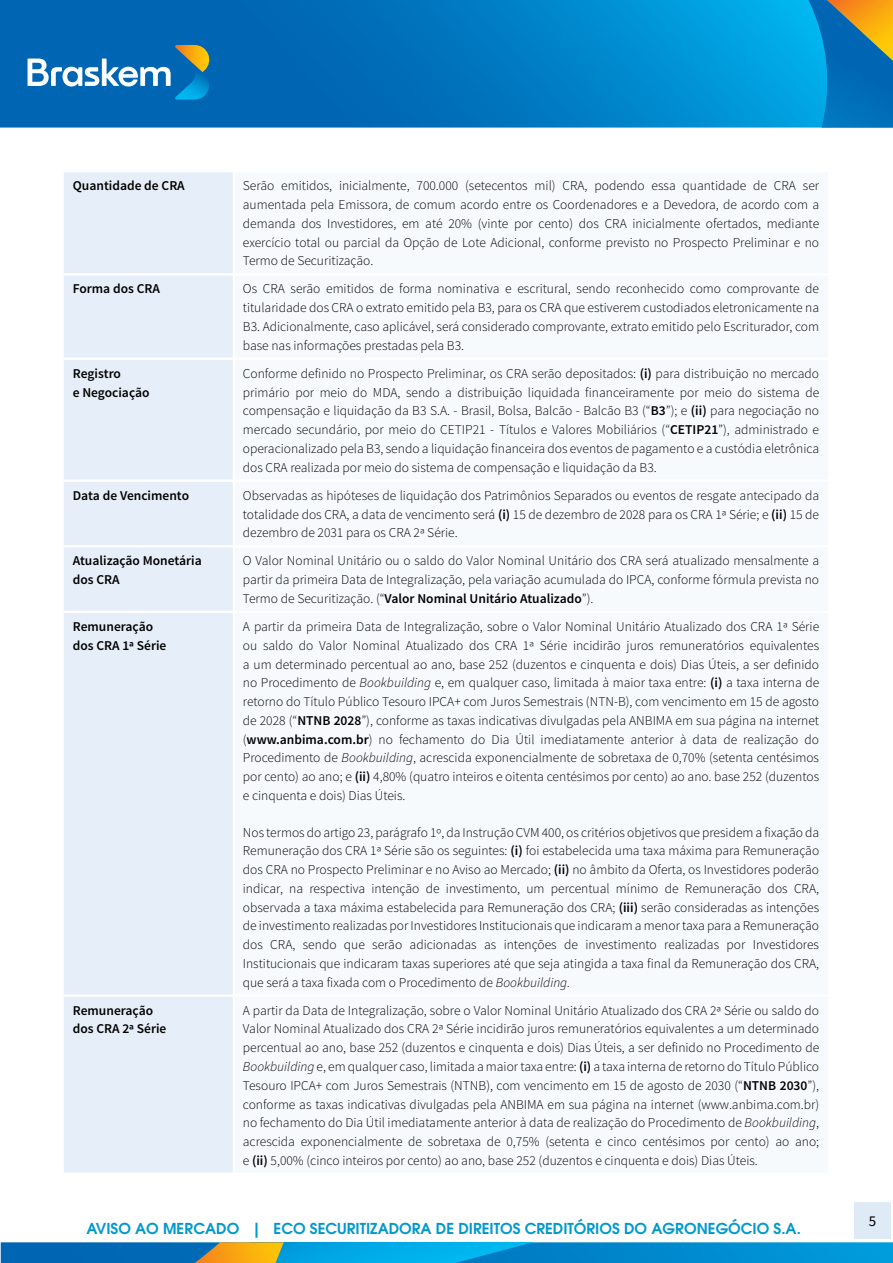
<style>
.page{position:relative;width:893px;height:1263px;background:#fff}
.page>*{position:absolute;margin:0;border:0;box-sizing:border-box;transform-origin:0 0}
.t1{font:600 15px "ITC Avant Garde Pro";color:#0099cd}
.t2{font:15px "Source Sans Pro";color:#000}
.t3{font:300 13.5px/18.8px "Source Sans Pro";color:#000;text-align:justify}
.t4{font:600 13.5px/18.8px "Source Sans Pro";color:#000}
.s1{font-weight:600}
.s2{font-style:italic}
</style>
<div class="page">
<svg style="left:0;top:0;width:808px;height:128px;background:#007bc2"></svg>
<svg style="left:28px;top:45px;width:186px;height:55px;background:#3685b9"></svg>
<svg style="left:808px;top:0;width:85px;height:128px;background:#2e81a0"></svg>
<div style="left:854px;top:1202px;width:37px;height:37px;background:#deeaf6"></div>
<svg style="left:1px;top:1242px;width:892px;height:21px;background:#168ec0"></svg>
<div style="left:64px;top:172px;width:169px;height:1000px;background:#e6eff9"></div>
<hr style="left:64px;top:273px;width:170px;height:2px;background:#fff">
<hr style="left:64px;top:358px;width:170px;height:2px;background:#fff">
<hr style="left:64px;top:479px;width:170px;height:3px;background:#fff">
<hr style="left:64px;top:545px;width:170px;height:2px;background:#fff">
<hr style="left:64px;top:611px;width:170px;height:2px;background:#fff">
<hr style="left:64px;top:994px;width:170px;height:3px;background:#fff">
<p class="t4" style="left:73px;top:177px;width:114px">Quantidade de CRA</p>
<p class="t3" style="left:243px;top:177px;width:578px">Serão emitidos, inicialmente, 700.000 (setecentos mil) CRA, podendo essa quantidade de CRA ser aumentada pela Emissora, de comum acordo entre os Coordenadores e a Devedora, de acordo com a demanda dos Investidores, em até 20% (vinte por cento) dos CRA inicialmente ofertados, mediante exercício total ou parcial da Opção de Lote Adicional, conforme previsto no Prospecto Preliminar e no Termo de Securitização.</p>
<p class="t4" style="left:73px;top:280px;width:89px">Forma dos CRA</p>
<p class="t3" style="left:243px;top:280px;width:578px">Os CRA serão emitidos de forma nominativa e escritural, sendo reconhecido como comprovante de titularidade dos CRA o extrato emitido pela B3, para os CRA que estiverem custodiados eletronicamente na B3. Adicionalmente, caso aplicável, será considerado comprovante, extrato emitido pelo Escriturador, com base nas informações prestadas pela B3.</p>
<p class="t4" style="left:73px;top:364px;width:78px">Registro<br>e Negociação</p>
<p class="t3" style="left:243px;top:364px;width:578px">Conforme definido no Prospecto Preliminar, os CRA serão depositados: <span class="s1">(i)</span> para distribuição no mercado primário por meio do MDA, sendo a distribuição liquidada financeiramente por meio do sistema de compensação e liquidação da B3 S.A. - Brasil, Bolsa, Balcão - Balcão B3 (“<span class="s1">B3</span>”); e <span class="s1">(ii)</span> para negociação no mercado secundário, por meio do CETIP21 - Títulos e Valores Mobiliários (“<span class="s1">CETIP21</span>”), administrado e operacionalizado pela B3, sendo a liquidação financeira dos eventos de pagamento e a custódia eletrônica dos CRA realizada por meio do sistema de compensação e liquidação da B3.</p>
<p class="t4" style="left:73px;top:486px;width:118px">Data de Vencimento</p>
<p class="t3" style="left:243px;top:486px;width:578px">Observadas as hipóteses de liquidação dos Patrimônios Separados ou eventos de resgate antecipado da totalidade dos CRA, a data de vencimento será <span class="s1">(i)</span> 15 de dezembro de 2028 para os CRA 1ª Série; e <span class="s1">(ii)</span> 15 de dezembro de 2031 para os CRA 2ª Série.</p>
<p class="t4" style="left:73px;top:552px;width:131px">Atualização Monetária dos CRA</p>
<p class="t3" style="left:243px;top:552px;width:578px">O Valor Nominal Unitário ou o saldo do Valor Nominal Unitário dos CRA será atualizado mensalmente a partir da primeira Data de Integralização, pela variação acumulada do IPCA, conforme fórmula prevista no Termo de Securitização. (“<span class="s1">Valor Nominal Unitário Atualizado</span>”).</p>
<p class="t4" style="left:73px;top:617px;width:95px">Remuneração dos CRA 1ª Série</p>
<p class="t3" style="left:243px;top:617px;width:578px">A partir da primeira Data de Integralização, sobre o Valor Nominal Unitário Atualizado dos CRA 1ª Série ou saldo do Valor Nominal Atualizado dos CRA 1ª Série incidirão juros remuneratórios equivalentes a um determinado percentual ao ano, base 252 (duzentos e cinquenta e dois) Dias Úteis, a ser definido no Procedimento de <span class="s2">Bookbuilding</span> e, em qualquer caso, limitada à maior taxa entre: <span class="s1">(i)</span> a taxa interna de retorno do Título Público Tesouro IPCA+ com Juros Semestrais (NTN-B), com vencimento em 15 de agosto de 2028 (“<span class="s1">NTNB 2028</span>”), conforme as taxas indicativas divulgadas pela ANBIMA em sua página na internet (<span class="s1">www.anbima.com.br</span>) no fechamento do Dia Útil imediatamente anterior à data de realização do Procedimento de <span class="s2">Bookbuilding</span>, acrescida exponencialmente de sobretaxa de 0,70% (setenta centésimos por cento) ao ano; e <span class="s1">(ii)</span> 4,80% (quatro inteiros e oitenta centésimos por cento) ao ano. base 252 (duzentos e cinquenta e dois) Dias Úteis.</p>
<p class="t3" style="left:243px;top:823px;width:578px">Nos termos do artigo 23, parágrafo 1º, da Instrução CVM 400, os critérios objetivos que presidem a fixação da Remuneração dos CRA 1ª Série são os seguintes: <span class="s1">(i)</span> foi estabelecida uma taxa máxima para Remuneração dos CRA no Prospecto Preliminar e no Aviso ao Mercado; <span class="s1">(ii)</span> no âmbito da Oferta, os Investidores poderão indicar, na respectiva intenção de investimento, um percentual mínimo de Remuneração dos CRA, observada a taxa máxima estabelecida para Remuneração dos CRA; <span class="s1">(iii)</span> serão consideradas as intenções de investimento realizadas por Investidores Institucionais que indicaram a menor taxa para a Remuneração dos CRA, sendo que serão adicionadas as intenções de investimento realizadas por Investidores Institucionais que indicaram taxas superiores até que seja atingida a taxa final da Remuneração dos CRA, que será a taxa fixada com o Procedimento de <span class="s2">Bookbuilding.</span></p>
<p class="t4" style="left:73px;top:1001px;width:95px">Remuneração dos CRA 2ª Série</p>
<p class="t3" style="left:243px;top:1001px;width:578px">A partir da Data de Integralização, sobre o Valor Nominal Unitário Atualizado dos CRA 2ª Série ou saldo do Valor Nominal Atualizado dos CRA 2ª Série incidirão juros remuneratórios equivalentes a um determinado percentual ao ano, base 252 (duzentos e cinquenta e dois) Dias Úteis, a ser definido no Procedimento de <span class="s2">Bookbuilding</span> e, em qualquer caso, limitada a maior taxa entre: <span class="s1">(i)</span> a taxa interna de retorno do Título Público Tesouro IPCA+ com Juros Semestrais (NTNB), com vencimento em 15 de agosto de 2030 (“<span class="s1">NTNB 2030</span>”), conforme as taxas indicativas divulgadas pela ANBIMA em sua página na internet (www.anbima.com.br) no fechamento do Dia Útil imediatamente anterior à data de realização do Procedimento de <span class="s2">Bookbuilding</span>, acrescida exponencialmente de sobretaxa de 0,75% (setenta e cinco centésimos por cento) ao ano; e <span class="s1">(ii)</span> 5,00% (cinco inteiros por cento) ao ano, base 252 (duzentos e cinquenta e dois) Dias Úteis.</p>
<p class="t1" style="left:87px;top:1218px;width:716px">AVISO AO MERCADO | ECO SECURITIZADORA DE DIREITOS CREDITÓRIOS DO AGRONEGÓCIO S.A.</p>
<p class="t2" style="left:869px;top:1212px;width:9px">5</p>
</div>
